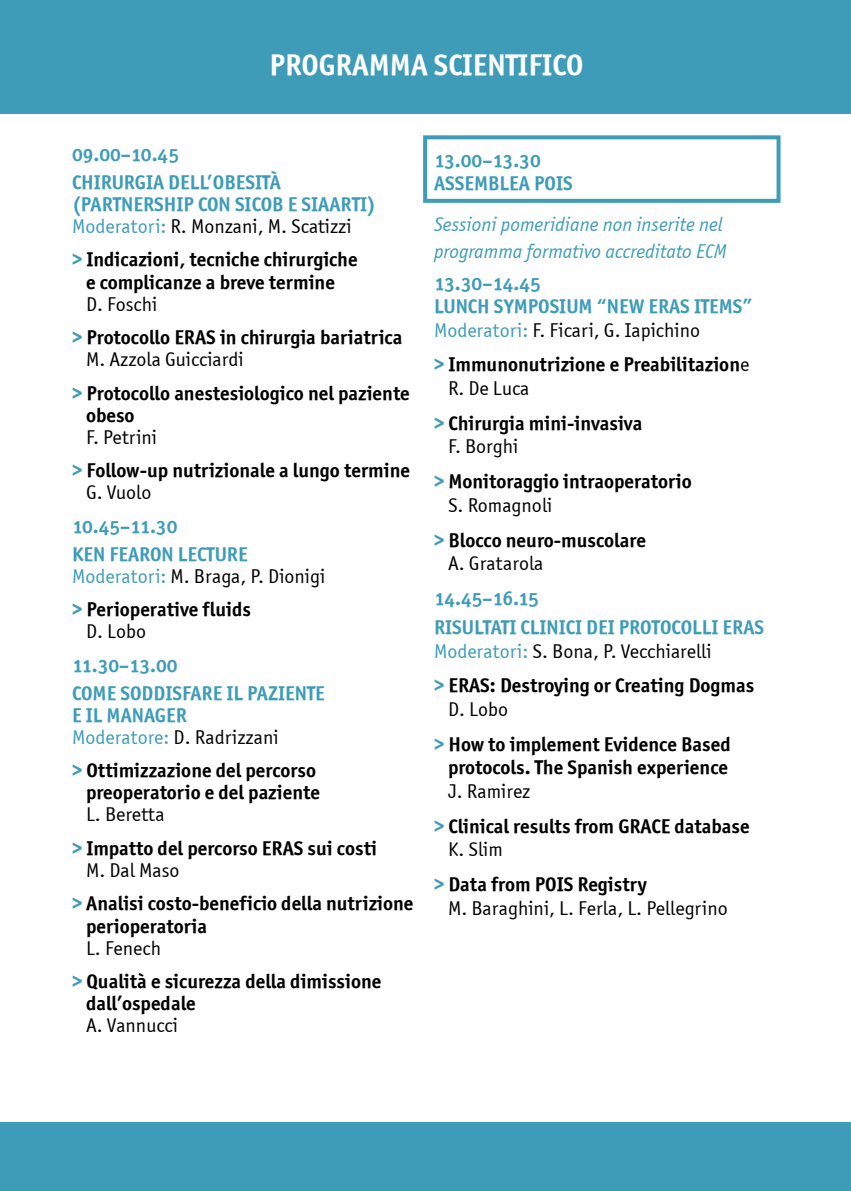
<style>
.page{position:relative;width:851px;height:1191px;background:#fff}
.page>*{position:absolute;margin:0;border:0;box-sizing:border-box;transform-origin:0 0}
.t1{font:30px "Officina Sans OSITCTT Bold";color:#fff}
.t2{font:20px/22px "Officina Sans OSITCTT Bold";color:#000}
.t3{font:20px "Officina Sans OSITCTT Book";color:#000}
.t4{font:20px/27.8px "Officina Sans OSITCTT Bold";color:#3e9cb8}
.t5{font:20px/26.4px "Officina Sans OSITCTT Book Ita";color:#3e9cb8}
.s1{color:#3e9cb8}
.s2{font-family:"Officina Sans OSITCTT Book"}
</style>
<div class="page">
<div style="left:0;top:0;width:850px;height:113px;background:#3e9cb8"></div>
<div style="left:0;top:1123px;width:850px;height:68px;background:#3e9cb8"></div>
<div style="left:423px;top:135px;width:357px;height:68px;border:4px solid #3e9cb8"></div>
<h1 class="t1" style="left:269px;top:46px;width:315px">PROGRAMMA SCIENTIFICO</h1>
<p class="t4" style="left:72px;top:140px;width:210px">09.00–10.45<br>CHIRURGIA DELL’OBESITÀ</p>
<p class="t4" style="left:72px;top:190px;width:30px">(Partnership</p>
<p class="t4" style="left:198px;top:190px;width:12px">con</p>
<p class="t4" style="left:235px;top:190px;width:142px">SICOB e SIAARTI)</p>
<p class="t3" style="left:72px;top:215px;width:281px"><span class="s1">Moderatori:</span> R. Monzani, M. Scatizzi</p>
<p class="t2" style="left:72px;top:248px;width:287px;text-align:center"><span class="s1">&gt;</span> Indicazioni, tecniche chirurgiche e complicanze a breve termine</p>
<p class="t3" style="left:86px;top:292px;width:73px">D. Foschi</p>
<p class="t2" style="left:72px;top:326px;width:332px"><span class="s1">&gt;</span> Protocollo ERAS in chirurgia bariatrica</p>
<p class="t3" style="left:86px;top:348px;width:159px">M. Azzola Guicciardi</p>
<p class="t2" style="left:86px;top:382px;width:325px;text-indent:-14px"><span class="s1">&gt;</span> Protocollo anestesiologico nel paziente obeso</p>
<p class="t3" style="left:86px;top:425px;width:73px">F. Petrini</p>
<p class="t2" style="left:72px;top:459px;width:339px"><span class="s1">&gt;</span> Follow-up nutrizionale a lungo termine</p>
<p class="t3" style="left:86px;top:481px;width:67px">G. Vuolo</p>
<p class="t4" style="left:72px;top:512px;width:177px">10.45–11.30<br>KEN FEARON LECTURE</p>
<p class="t3" style="left:72px;top:564px;width:255px"><span class="s1">Moderatori:</span> M. Braga, P. Dionigi</p>
<p class="t2" style="left:72px;top:598px;width:180px"><span class="s1">&gt;</span> Perioperative fluids</p>
<p class="t3" style="left:86px;top:620px;width:62px">D. Lobo</p>
<p class="t4" style="left:72px;top:651px;width:254px">11.30–13.00<br>COME SODDISFARE IL PAZIENTE</p>
<p class="t4" style="left:72px;top:701px;width:116px">E IL MANAGER</p>
<p class="t3" style="left:72px;top:725px;width:208px"><span class="s1">Moderatore:</span> D. Radrizzani</p>
<p class="t2" style="left:72px;top:759px;width:249px;text-align:right"><span class="s1">&gt;</span> Ottimizzazione del percorso preoperatorio e del paziente</p>
<p class="t3" style="left:72px;top:803px;width:94px">L. Beretta</p>
<p class="t2" style="left:72px;top:837px;width:306px"><span class="s1">&gt;</span> Impatto del percorso ERAS sui costi</p>
<p class="t3" style="left:86px;top:858px;width:95px">M. Dal Maso</p>
<p class="t2" style="left:86px;top:892px;width:329px;text-indent:-14px"><span class="s1">&gt;</span> Analisi costo-beneficio della nutrizione perioperatoria</p>
<p class="t3" style="left:72px;top:936px;width:90px">L. Fenech</p>
<p class="t2" style="left:86px;top:970px;width:297px;text-indent:-14px"><span class="s1">&gt;</span> Qualità e sicurezza della dimissione dall’ospedale</p>
<p class="t3" style="left:72px;top:1014px;width:107px">A. Vannucci</p>
<p class="t4" style="left:434px;top:148px;width:140px;line-height:23.6px">13.00–13.30<br>ASSEMBLEA POIS</p>
<p class="t5" style="left:434px;top:211px;width:294px">Sessioni pomeridiane non inserite nel programma formativo accreditato ECM</p>
<p class="t4" style="left:434px;top:271px;width:108px;line-height:23.6px">13.30–14.45<br>Lunch</p>
<p class="t4" style="left:494px;top:292px;width:32px">Symposium</p>
<p class="t4" style="left:596px;top:292px;width:108px">“New ERAS items</p>
<p class="t4" style="left:742px;top:292px;width:11px">”</p>
<p class="t3" style="left:434px;top:318px;width:267px"><span class="s1">Moderatori:</span> F. Ficari, G. Iapichino</p>
<p class="t2" style="left:434px;top:353px;width:317px"><span class="s1">&gt;</span> Immunonutrizione e Preabilitazion<span class="s2">e</span></p>
<p class="t3" style="left:434px;top:377px;width:97px">R. De Luca</p>
<p class="t2" style="left:434px;top:412px;width:210px"><span class="s1">&gt;</span> Chirurgia mini-invasiva</p>
<p class="t3" style="left:448px;top:435px;width:72px">F. Borghi</p>
<p class="t2" style="left:434px;top:470px;width:259px"><span class="s1">&gt;</span> Monitoraggio intraoperatorio</p>
<p class="t3" style="left:448px;top:493px;width:106px">S. Romagnoli</p>
<p class="t2" style="left:434px;top:528px;width:213px"><span class="s1">&gt;</span> Blocco neuro-muscolare</p>
<p class="t3" style="left:434px;top:552px;width:111px">A . Gratarola</p>
<p class="t4" style="left:434px;top:583px;width:106px;line-height:29.2px">14.45–16.15<br>Risultati</p>
<p class="t4" style="left:520px;top:613px;width:10px">clinici</p>
<p class="t4" style="left:586px;top:613px;width:44px">dei protocolli</p>
<p class="t4" style="left:722px;top:613px;width:43px">ERAS</p>
<p class="t3" style="left:434px;top:639px;width:279px"><span class="s1">Moderatori:</span> S. Bona, P. Vecchiarelli</p>
<p class="t2" style="left:434px;top:674px;width:322px"><span class="s1">&gt;</span> ERAS: Destroying or Creating Dogmas</p>
<p class="t3" style="left:448px;top:697px;width:62px">D. Lobo</p>
<p class="t2" style="left:434px;top:732px;width:298px;line-height:23.6px;text-align:center"><span class="s1">&gt;</span> How to implement Evidence Based protocols. The Spanish experience</p>
<p class="t3" style="left:448px;top:779px;width:84px">J. Ramirez</p>
<p class="t2" style="left:434px;top:814px;width:317px"><span class="s1">&gt;</span> Clinical results from GRACE database</p>
<p class="t3" style="left:448px;top:838px;width:56px">K. Slim</p>
<p class="t2" style="left:434px;top:873px;width:214px"><span class="s1">&gt;</span> Data from POIS Registry</p>
<p class="t3" style="left:448px;top:896px;width:281px">M. Baraghini, L. Ferla, L. Pellegrino</p>
</div>
